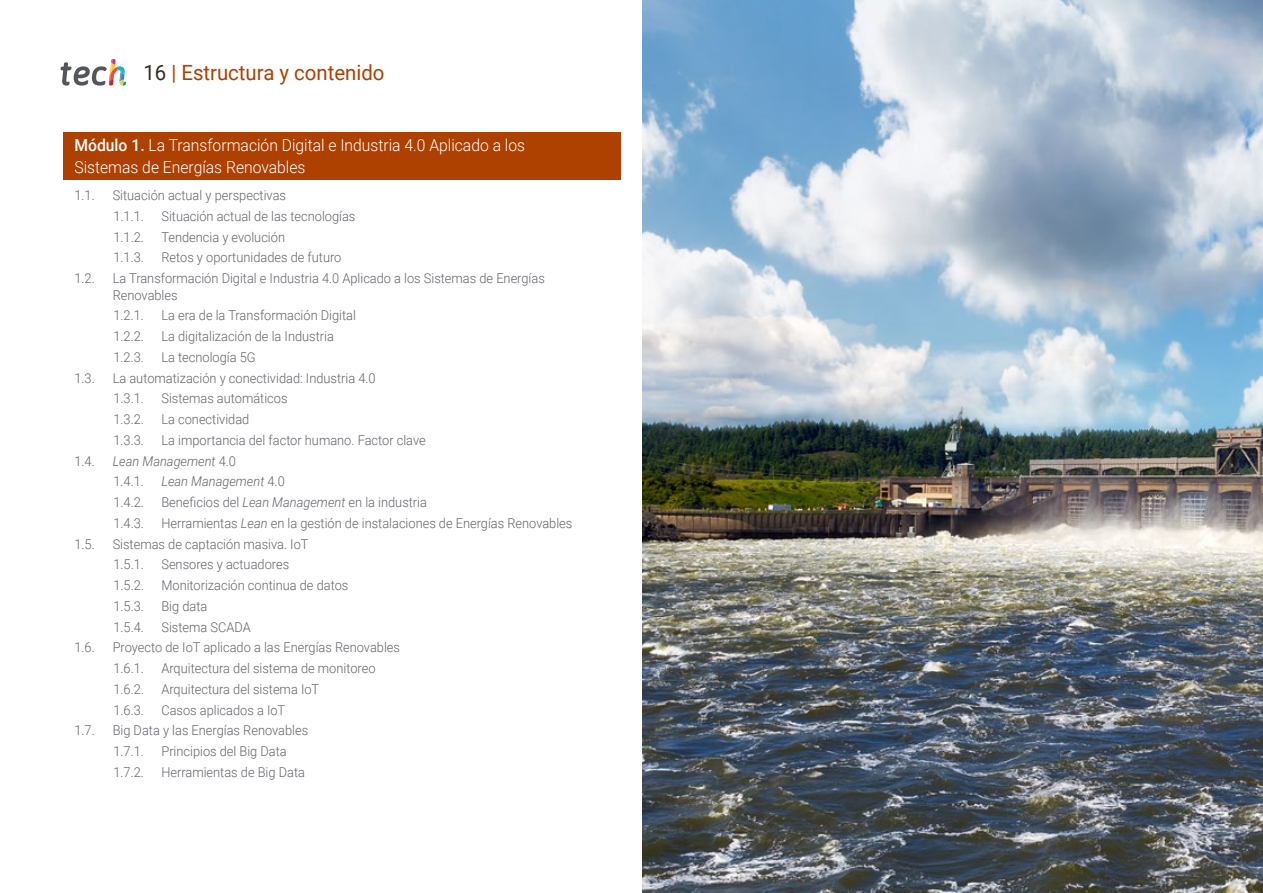
<style>
.page{position:relative;width:1263px;height:893px;background:#fff}
.page>*{position:absolute;margin:0;border:0;box-sizing:border-box;transform-origin:0 0}
.t1{font:21px "Roboto";color:#ae4000}
.t2{font:300 16.5px/22.5px "Roboto";color:#fff;scale:.95 1}
.t3{font:300 13.5px/20.7px "Roboto";color:#61646a;scale:.95 1}
.t4{font:italic 300 13.5px/20.7px "Roboto";color:#61646a;scale:.95 1}
.s1{color:#312e20}
.s2{font-weight:500}
.s3{font-style:normal}
.s4{font-style:italic}
</style>
<div class="page">
<div style="left:63px;top:132px;width:558px;height:47px;background:#ae4000"></div>
<svg style="left:61px;top:59px;width:65px;height:27px"></svg>
<img style="left:642px;top:0;width:621px;height:893px">
<h1 class="t1" style="left:144px;top:57px;width:242px"><span class="s1">16</span> | Estructura y contenido</h1>
<p class="t2" style="left:74px;top:133px;width:476px"><span class="s2">Módulo 1.</span> La Transformación Digital e Industria 4.0 Aplicado a los<br>Sistemas de Energías Renovables</p>
<p class="t3" style="left:74px;top:185px;width:23px">1.1.</p>
<p class="t3" style="left:113px;top:185px;width:184px">Situación actual y perspectivas<br>1.1.1.</p>
<p class="t3" style="left:161px;top:205px;width:206px">Situación actual de las tecnologías</p>
<p class="t3" style="left:113px;top:226px;width:34px">1.1.2.</p>
<p class="t3" style="left:161px;top:226px;width:132px">Tendencia y evolución</p>
<p class="t3" style="left:113px;top:247px;width:34px">1.1.3.</p>
<p class="t3" style="left:161px;top:247px;width:191px">Retos y oportunidades de futuro</p>
<p class="t3" style="left:74px;top:268px;width:23px">1.2.</p>
<p class="t3" style="left:113px;top:270px;width:456px;line-height:16.5px">La Transformación Digital e Industria 4.0 Aplicado a los Sistemas de Energías<br>Renovables</p>
<p class="t3" style="left:113px;top:305px;width:34px">1.2.1.</p>
<p class="t3" style="left:161px;top:305px;width:206px">La era de la Transformación Digital</p>
<p class="t3" style="left:113px;top:326px;width:34px">1.2.2.</p>
<p class="t3" style="left:161px;top:326px;width:183px">La digitalización de la Industria</p>
<p class="t3" style="left:113px;top:346px;width:34px">1.2.3.</p>
<p class="t3" style="left:161px;top:346px;width:101px">La tecnología 5G</p>
<p class="t3" style="left:74px;top:367px;width:23px">1.3.</p>
<p class="t3" style="left:113px;top:367px;width:278px">La automatización y conectividad: Industria 4.0<br>1.3.1.</p>
<p class="t3" style="left:161px;top:388px;width:134px">Sistemas automáticos</p>
<p class="t3" style="left:113px;top:409px;width:34px">1.3.2.</p>
<p class="t3" style="left:161px;top:409px;width:94px">La conectividad</p>
<p class="t3" style="left:113px;top:429px;width:34px">1.3.3.</p>
<p class="t3" style="left:161px;top:429px;width:280px">La importancia del factor humano. Factor clave</p>
<p class="t3" style="left:74px;top:450px;width:23px">1.4.</p>
<p class="t4" style="left:113px;top:450px;width:131px">Lean Management <span class="s3">4.0<br>1.4.1.</span></p>
<p class="t4" style="left:161px;top:471px;width:131px">Lean Management <span class="s3">4.0</span></p>
<p class="t3" style="left:113px;top:492px;width:34px">1.4.2.</p>
<p class="t3" style="left:161px;top:492px;width:281px">Beneficios del <span class="s4">Lean Management</span> en la industria</p>
<p class="t3" style="left:113px;top:512px;width:34px">1.4.3.</p>
<p class="t3" style="left:161px;top:512px;width:434px">Herramientas <span class="s4">Lean</span> en la gestión de instalaciones de Energías Renovables</p>
<p class="t3" style="left:74px;top:533px;width:23px">1.5.</p>
<p class="t3" style="left:113px;top:533px;width:208px">Sistemas de captación masiva. IoT<br>1.5.1.</p>
<p class="t3" style="left:161px;top:554px;width:136px">Sensores y actuadores</p>
<p class="t3" style="left:113px;top:575px;width:34px">1.5.2.</p>
<p class="t3" style="left:161px;top:575px;width:198px">Monitorización continua de datos</p>
<p class="t3" style="left:113px;top:595px;width:34px">1.5.3.</p>
<p class="t3" style="left:161px;top:595px;width:50px">Big data</p>
<p class="t3" style="left:113px;top:616px;width:34px">1.5.4.</p>
<p class="t3" style="left:161px;top:616px;width:95px">Sistema SCADA</p>
<p class="t3" style="left:74px;top:637px;width:23px">1.6.</p>
<p class="t3" style="left:113px;top:637px;width:304px">Proyecto de IoT aplicado a las Energías Renovables<br>1.6.1.</p>
<p class="t3" style="left:161px;top:658px;width:227px">Arquitectura del sistema de monitoreo</p>
<p class="t3" style="left:113px;top:678px;width:34px">1.6.2.</p>
<p class="t3" style="left:161px;top:678px;width:168px">Arquitectura del sistema IoT</p>
<p class="t3" style="left:113px;top:699px;width:34px">1.6.3.</p>
<p class="t3" style="left:161px;top:699px;width:132px">Casos aplicados a IoT</p>
<p class="t3" style="left:74px;top:720px;width:23px">1.7.</p>
<p class="t3" style="left:113px;top:720px;width:207px">Big Data y las Energías Renovables<br>1.7.1.</p>
<p class="t3" style="left:161px;top:741px;width:133px">Principios del Big Data</p>
<p class="t3" style="left:113px;top:761px;width:34px">1.7.2.</p>
<p class="t3" style="left:161px;top:761px;width:153px">Herramientas de Big Data</p>
</div>
